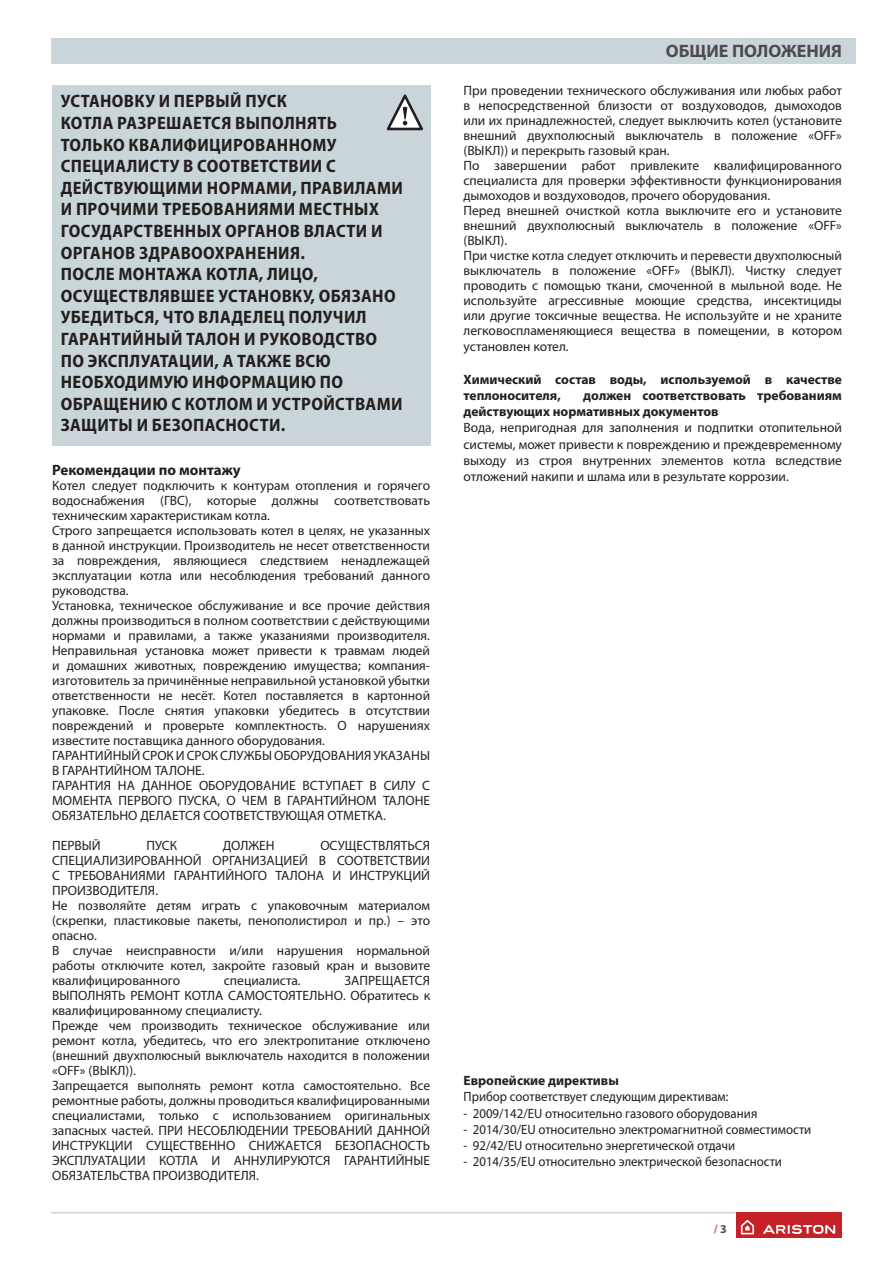
<style>
.page{position:relative;width:893px;height:1263px;background:#fff}
.page>*{position:absolute;margin:0;border:0;box-sizing:border-box;transform-origin:0 0}
.t1{font:700 semi-condensed 18px/21.6px "Myriad Pro";letter-spacing:.02em;color:#241f1f}
.t2{font:700 18px "Myriad Pro";color:#4e4b4c}
.t3{font:700 15px "Myriad Pro";color:#241f1f}
.t4{font:13.5px/15px "Myriad Pro";color:#241f1f}
.t5{font:13.5px "Myriad Pro";color:#241f1f;scale:.95 1}
.t6{font:700 13.5px/16.2px "Myriad Pro";color:#241f1f}
.t7{font:700 12px "Myriad Pro";color:#da5845}
.s1{color:#4e4b4c}
</style>
<div class="page">
<hr style="left:51px;top:1212px;width:791px;height:1px;background:#c9d5d9">
<div style="left:736px;top:1212px;width:106px;height:26px;background:#c62028"></div>
<svg style="left:741px;top:1220px;width:13px;height:14px"></svg>
<svg style="left:763px;top:1225px;width:72px;height:9px"></svg>
<div style="left:51px;top:38px;width:804px;height:26px;background:#c9d5d9"></div>
<div style="left:52px;top:85px;width:378px;height:361px;background:#c9d5d9"></div>
<svg style="left:386px;top:94px;width:37px;height:37px"></svg>
<h1 class="t2" style="left:666px;top:41px;width:178px">ОБЩИЕ ПОЛОЖЕНИЯ</h1>
<p class="t1" style="left:61px;top:91px;width:344px">УСТАНОВКУ И ПЕРВЫЙ ПУСК<br>КОТЛА РАЗРЕШАЕТСЯ ВЫПОЛНЯТЬ<br>ТОЛЬКО КВАЛИФИЦИРОВАННОМУ<br>СПЕЦИАЛИСТУ В СООТВЕТСТВИИ С<br>ДЕЙСТВУЮЩИМИ НОРМАМИ, ПРАВИЛАМИ<br>И ПРОЧИМИ ТРЕБОВАНИЯМИ МЕСТНЫХ<br>ГОСУДАРСТВЕННЫХ ОРГАНОВ ВЛАСТИ И<br>ОРГАНОВ ЗДРАВООХРАНЕНИЯ.<br>ПОСЛЕ МОНТАЖА КОТЛА, ЛИЦО,<br>ОСУЩЕСТВЛЯВШЕЕ УСТАНОВКУ, ОБЯЗАНО<br>УБЕДИТЬСЯ, ЧТО ВЛАДЕЛЕЦ ПОЛУЧИЛ<br>ГАРАНТИЙНЫЙ ТАЛОН И РУКОВОДСТВО<br>ПО ЭКСПЛУАТАЦИИ, А ТАКЖЕ ВСЮ<br>НЕОБХОДИМУЮ ИНФОРМАЦИЮ ПО<br>ОБРАЩЕНИЮ С КОТЛОМ И УСТРОЙСТВАМИ<br>ЗАЩИТЫ И БЕЗОПАСНОСТИ.</p>
<p class="t4" style="left:463px;top:83px;width:380px">При проведении технического обслуживания или любых работ в непосредственной близости от воздуховодов, дымоходов или их принадлежностей, следует выключить котел (установите внешний двухполюсный выключатель в положение «OFF» (ВЫКЛ)) и перекрыть газовый кран.<br>По завершении работ привлеките квалифицированного специалиста для проверки эффективности функционирования дымоходов и воздуховодов, прочего оборудования.<br>Перед внешней очисткой котла выключите его и установите внешний двухполюсный выключатель в положение «OFF» (ВЫКЛ).<br>При чистке котла следует отключить и перевести двухполюсный выключатель в положение «OFF» (ВЫКЛ). Чистку следует проводить с помощью ткани, смоченной в мыльной воде. Не используйте агрессивные моющие средства, инсектициды или другие токсичные вещества. Не используйте и не храните легковоспламеняющиеся вещества в помещении, в котором установлен котел.</p>
<p class="t6" style="left:463px;top:371px;width:380px">Химический состав воды, используемой в качестве теплоносителя,</p>
<p class="t6" style="left:463px;top:387px;width:380px;text-indent:120px">должен соответствовать требованиям действующих нормативных документов</p>
<p class="t4" style="left:463px;top:420px;width:380px;line-height:16.2px;text-align:justify">Вода, непригодная для заполнения и подпитки отопительной системы, может привести к повреждению и преждевременному выходу из строя внутренних элементов котла вследствие отложений накипи и шлама или в результате коррозии.</p>
<p class="t3" style="left:52px;top:461px;width:190px">Рекомендации по монтажу</p>
<p class="t4" style="left:52px;top:478px;width:380px">Котел следует подключить к контурам отопления и горячего водоснабжения (ГВС), которые должны соответствовать техническим характеристикам котла.<br>Строго запрещается использовать котел в целях, не указанных в данной инструкции. Производитель не несет ответственности за повреждения, являющиеся следствием ненадлежащей эксплуатации котла или несоблюдения требований данного руководства.<br>Установка, техническое обслуживание и все прочие действия должны производиться в полном соответствии с действующими нормами и правилами, а также указаниями производителя.<br>Неправильная установка может привести к травмам людей и домашних животных, повреждению имущества; компания&shy;изготовитель за причинённые неправильной установкой убытки ответственности не несёт. Котел поставляется в картонной упаковке. После снятия упаковки убедитесь в отсутствии повреждений и проверьте комплектность. О нарушениях известите поставщика данного оборудования.<br>ГАРАНТИЙНЫЙ СРОК И СРОК СЛУЖБЫ ОБОРУДОВАНИЯ УКАЗАНЫ В ГАРАНТИЙНОМ ТАЛОНЕ.<br>ГАРАНТИЯ НА ДАННОЕ ОБОРУДОВАНИЕ ВСТУПАЕТ В СИЛУ С МОМЕНТА ПЕРВОГО ПУСКА, О ЧЕМ В ГАРАНТИЙНОМ ТАЛОНЕ ОБЯЗАТЕЛЬНО ДЕЛАЕТСЯ СООТВЕТСТВУЮЩАЯ ОТМЕТКА.</p>
<p class="t4" style="left:52px;top:838px;width:50px">ПЕРВЫЙ</p>
<p class="t4" style="left:146px;top:838px;width:32px">ПУСК</p>
<p class="t4" style="left:223px;top:838px;width:53px">ДОЛЖЕН</p>
<p class="t4" style="left:52px;top:838px;width:380px;text-indent:268px">ОСУЩЕСТВЛЯТЬСЯ СПЕЦИАЛИЗИРОВАННОЙ ОРГАНИЗАЦИЕЙ В СООТВЕТСТВИИ С ТРЕБОВАНИЯМИ ГАРАНТИЙНОГО ТАЛОНА И ИНСТРУКЦИЙ ПРОИЗВОДИТЕЛЯ.<br>Не позволяйте детям играть с упаковочным материалом (скрепки, пластиковые пакеты, пенополистирол и пр.) – это опасно.<br>В случае неисправности и/или нарушения нормальной работы отключите котел, закройте газовый кран и вызовите квалифицированного</p>
<p class="t4" style="left:52px;top:973px;width:380px;text-indent:292px">ЗАПРЕЩАЕТСЯ ВЫПОЛНЯТЬ РЕМОНТ КОТЛА САМОСТОЯТЕЛЬНО. Обратитесь к квалифицированному специалисту.<br>Прежде чем производить техническое обслуживание или ремонт котла, убедитесь, что его электропитание отключено (внешний двухполюсный выключатель находится в положении «OFF» (ВЫКЛ)).<br>Запрещается выполнять ремонт котла самостоятельно. Все ремонтные работы, должны проводиться квалифицированными специалистами, только с использованием оригинальных запасных частей. ПРИ НЕСОБЛЮДЕНИИ ТРЕБОВАНИЙ ДАННОЙ ИНСТРУКЦИИ СУЩЕСТВЕННО СНИЖАЕТСЯ БЕЗОПАСНОСТЬ ЭКСПЛУАТАЦИИ КОТЛА И АННУЛИРУЮТСЯ ГАРАНТИЙНЫЕ ОБЯЗАТЕЛЬСТВА ПРОИЗВОДИТЕЛЯ.</p>
<p class="t4" style="left:224px;top:973px;width:78px">специалиста.</p>
<p class="t6" style="left:463px;top:1073px;width:157px">Европейские директивы</p>
<p class="t5" style="left:463px;top:1089px;width:280px">Прибор соответствует следующим директивам:</p>
<p class="t5" style="left:463px;top:1106px;width:311px">- 2009/142/EU относительно газового оборудования</p>
<p class="t5" style="left:463px;top:1122px;width:368px">- 2014/30/EU относительно электромагнитной совместимости</p>
<p class="t5" style="left:463px;top:1138px;width:288px">- 92/42/EU относительно энергетической отдачи</p>
<p class="t5" style="left:463px;top:1154px;width:337px">- 2014/35/EU относительно электрической безопасности</p>
<p class="t7" style="left:714px;top:1222px;width:15px">/ <span class="s1">3</span></p>
</div>
